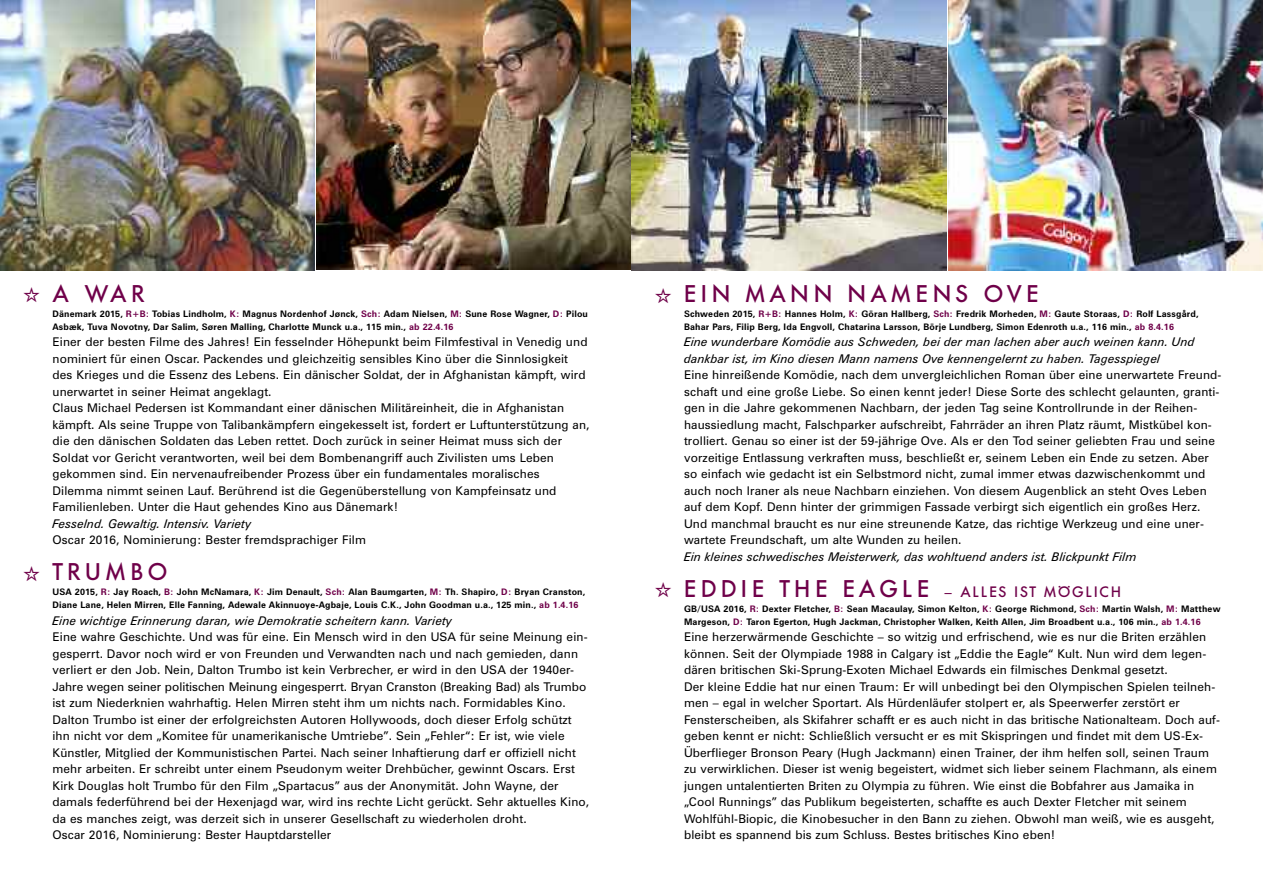
<style>
.page{position:relative;width:1263px;height:893px;background:#fff}
.page>*{position:absolute;margin:0;border:0;box-sizing:border-box;transform-origin:0 0}
.t1{font:500 24px "Futura BQ";letter-spacing:.17em;color:#6f0049}
.t2{font:500 15px "Futura BQ";letter-spacing:.115em;color:#6f0049}
.t3{font:12px/16.5px "Zurich BT";letter-spacing:.01em;color:#000}
.t4{font:italic 12px/16.5px "Zurich BT";color:#000}
.t5{font:700 9px/12.8px "Zurich BT";letter-spacing:.015em;color:#000}
.s1{color:#6f0049}
.s2{font-size:24px}
</style>
<div class="page">
<img style="left:0;top:0;width:315px;height:270px">
<img style="left:317px;top:0;width:629px;height:270px">
<img style="left:948px;top:0;width:315px;height:270px">
<h1 class="t1" style="left:53px;top:280px;width:94px">A WAR</h1>
<p class="t5" style="left:53px;top:308px;width:537px">Dänemark 2015, <span class="s1">R+B:</span> Tobias Lindholm, <span class="s1">K:</span> Magnus Nordenhof Jønck, <span class="s1">Sch:</span> Adam Nielsen, <span class="s1">M:</span> Sune Rose Wagner, <span class="s1">D:</span> Pilou<br>Asbæk, Tuva Novotny, Dar Salim, Søren Malling, Charlotte Munck u.a., 115 min., <span class="s1">ab 22.4.16</span></p>
<p class="t3" style="left:53px;top:335px;width:539px">Einer der besten Filme des Jahres! Ein fesselnder Höhepunkt beim Filmfestival in Venedig und nominiert für einen Oscar. Packendes und gleichzeitig sensibles Kino über die Sinnlosigkeit des Krieges und die Essenz des Lebens. Ein dänischer Soldat, der in Afghanistan kämpft, wird unerwartet in seiner Heimat angeklagt.<br>Claus Michael Pedersen ist Kommandant einer dänischen Militäreinheit, die in Afghanistan kämpft. Als seine Truppe von Talibankämpfern eingekesselt ist, fordert er Luftunterstützung an, die den dänischen Soldaten das Leben rettet. Doch zurück in seiner Heimat muss sich der Soldat vor Gericht verantworten, weil bei dem Bombenangriff auch Zivilisten ums Leben gekommen sind. Ein nervenaufreibender Prozess über ein fundamentales moralisches Dilemma nimmt seinen Lauf. Berührend ist die Gegenüberstellung von Kampfeinsatz und Familienleben. Unter die Haut gehendes Kino aus Dänemark!</p>
<p class="t4" style="left:53px;top:516px;width:200px">Fesselnd. Gewaltig. Intensiv. Variety</p>
<p class="t3" style="left:53px;top:533px;width:315px">Oscar 2016, Nominierung: Bester fremdsprachiger Film</p>
<h1 class="t1" style="left:53px;top:559px;width:117px">TRUMBO</h1>
<p class="t5" style="left:53px;top:587px;width:534px">USA 2015, <span class="s1">R:</span> Jay Roach, <span class="s1">B:</span> John McNamara, <span class="s1">K:</span> Jim Denault, <span class="s1">Sch:</span> Alan Baumgarten, <span class="s1">M:</span> Th. Shapiro, <span class="s1">D:</span> Bryan Cranston,<br>Diane Lane, Helen Mirren, Elle Fanning, Adewale Akinnuoye-Agbaje, Louis C.K., John Goodman u.a., 125 min., <span class="s1">ab 1.4.16</span></p>
<p class="t4" style="left:53px;top:613px;width:401px">Eine wichtige Erinnerung daran, wie Demokratie scheitern kann. Variety</p>
<p class="t3" style="left:52px;top:630px;width:538px">Eine wahre Geschichte. Und was für eine. Ein Mensch wird in den USA für seine Meinung ein&shy;gesperrt. Davor noch wird er von Freunden und Verwandten nach und nach gemieden, dann verliert er den Job. Nein, Dalton Trumbo ist kein Verbrecher, er wird in den USA der 1940er-Jahre wegen seiner politischen Meinung eingesperrt. Bryan Cranston (Breaking Bad) als Trumbo ist zum Niederknien wahrhaftig. Helen Mirren steht ihm um nichts nach. Formidables Kino.<br>Dalton Trumbo ist einer der erfolgreichsten Autoren Hollywoods, doch dieser Erfolg schützt ihn nicht vor dem „Komitee für unamerikanische Umtriebe”. Sein „Fehler“: Er ist, wie viele Künstler, Mitglied der Kommunistischen Partei. Nach seiner Inhaftierung darf er offiziell nicht mehr arbeiten. Er schreibt unter einem Pseudonym weiter Drehbücher, gewinnt Oscars. Erst Kirk Douglas holt Trumbo für den Film „Spartacus” aus der Anonymität. John Wayne, der damals federführend bei der Hexenjagd war, wird ins rechte Licht gerückt. Sehr aktuelles Kino, da es manches zeigt, was derzeit sich in unserer Gesellschaft zu wiederholen droht.<br>Oscar 2016, Nominierung: Bester Hauptdarsteller</p>
<h1 class="t1" style="left:684px;top:280px;width:356px">EIN MANN NAMENS OVE</h1>
<p class="t5" style="left:684px;top:308px;width:516px">Schweden 2015, <span class="s1">R+B:</span> Hannes Holm, <span class="s1">K:</span> Göran Hallberg, <span class="s1">Sch:</span> Fredrik Morheden, <span class="s1">M:</span> Gaute Storaas, <span class="s1">D:</span> Rolf Lassgård,<br>Bahar Pars, Filip Berg, Ida Engvoll, Chatarina Larsson, Börje Lundberg, Simon Edenroth u.a., 116 min., <span class="s1">ab 8.4.16</span></p>
<p class="t4" style="left:684px;top:335px;width:512px">Eine wunderbare Komödie aus Schweden, bei der man lachen aber auch weinen kann. Und dankbar ist, im Kino diesen Mann namens Ove kennengelernt zu haben. Tagesspiegel</p>
<p class="t3" style="left:684px;top:368px;width:539px">Eine hinreißende Komödie, nach dem unvergleichlichen Roman über eine unerwartete Freund&shy;schaft und eine große Liebe. So einen kennt jeder! Diese Sorte des schlecht gelaunten, granti&shy;gen in die Jahre gekommenen Nachbarn, der jeden Tag seine Kontrollrunde in der Reihen&shy;haussiedlung macht, Falschparker aufschreibt, Fahrräder an ihren Platz räumt, Mistkübel kon&shy;trolliert. Genau so einer ist der 59-jährige Ove. Als er den Tod seiner geliebten Frau und seine vorzeitige Entlassung verkraften muss, beschließt er, seinem Leben ein Ende zu setzen. Aber so einfach wie gedacht ist ein Selbstmord nicht, zumal immer etwas dazwischenkommt und auch noch Iraner als neue Nachbarn einziehen. Von diesem Augenblick an steht Oves Leben auf dem Kopf. Denn hinter der grimmigen Fassade verbirgt sich eigentlich ein großes Herz.<br>Und manchmal braucht es nur eine streunende Katze, das richtige Werkzeug und eine uner&shy;wartete Freundschaft, um alte Wunden zu heilen.</p>
<p class="t4" style="left:684px;top:549px;width:454px">Ein kleines schwedisches Meisterwerk, das wohltuend anders ist. Blickpunkt Film</p>
<p class="t2" style="left:684px;top:583px;width:439px"><span class="s2">EDDIE THE EAGLE</span> – ALLES IST MÖGLICH</p>
<p class="t5" style="left:684px;top:603px;width:538px">GB/USA 2016, <span class="s1">R:</span> Dexter Fletcher, <span class="s1">B:</span> Sean Macaulay, Simon Kelton, <span class="s1">K:</span> George Richmond, <span class="s1">Sch:</span> Martin Walsh, <span class="s1">M:</span> Matthew<br>Margeson, <span class="s1">D:</span> Taron Egerton, Hugh Jackman, Christopher Walken, Keith Allen, Jim Broadbent u.a., 106 min., <span class="s1">ab 1.4.16</span></p>
<p class="t3" style="left:684px;top:630px;width:537px">Eine herzerwärmende Geschichte – so witzig und erfrischend, wie es nur die Briten erzählen können. Seit der Olympiade 1988 in Calgary ist „Eddie the Eagle“ Kult. Nun wird dem legen&shy;dären britischen Ski-Sprung-Exoten Michael Edwards ein filmisches Denkmal gesetzt.<br>Der kleine Eddie hat nur einen Traum: Er will unbedingt bei den Olympischen Spielen teilneh&shy;men – egal in welcher Sportart. Als Hürdenläufer stolpert er, als Speerwerfer zerstört er Fensterscheiben, als Skifahrer schafft er es auch nicht in das britische Nationalteam. Doch auf&shy;geben kennt er nicht: Schließlich versucht er es mit Skispringen und findet mit dem US-Ex-Überflieger Bronson Peary (Hugh Jackmann) einen Trainer, der ihm helfen soll, seinen Traum zu verwirklichen. Dieser ist wenig begeistert, widmet sich lieber seinem Flachmann, als einem jungen untalentierten Briten zu Olympia zu führen. Wie einst die Bobfahrer aus Jamaika in „Cool Runnings” das Publikum begeisterten, schaffte es auch Dexter Fletcher mit seinem Wohlfühl-Biopic, die Kinobesucher in den Bann zu ziehen. Obwohl man weiß, wie es ausgeht, bleibt es spannend bis zum Schluss. Bestes britisches Kino eben!</p>
</div>
